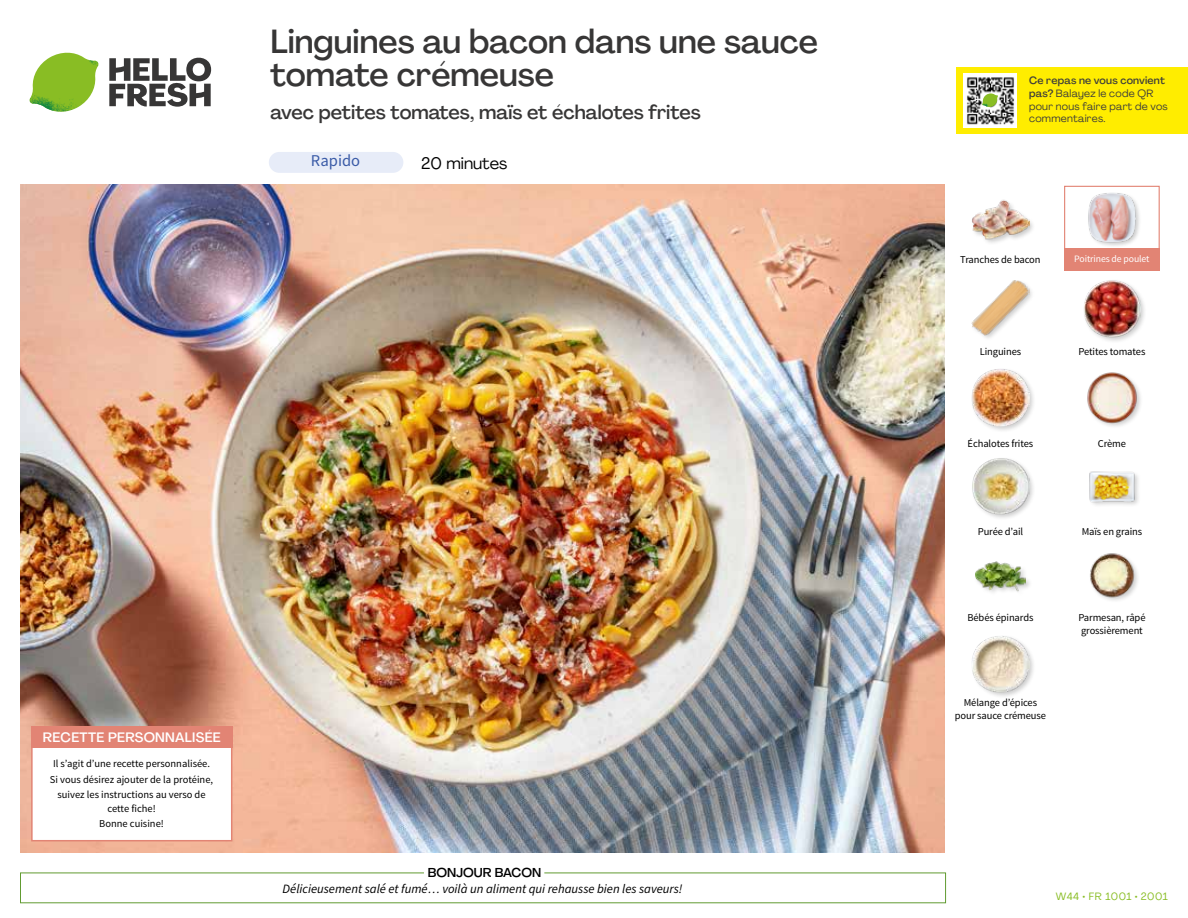
<style>
.page{position:relative;width:1188px;height:918px;background:#fff}
.page>*{position:absolute;margin:0;border:0;box-sizing:border-box;transform-origin:0 0}
.t1{font:500 33px/33px "Agrandir";color:#373636}
.t2{font:500 19.5px "Agrandir";color:#373636}
.t3{font:16.5px "Agrandir";color:#000}
.t4{font:16.5px "Source Sans Pro";color:#3a5ba7}
.t5{font:500 13.5px "Agrandir";letter-spacing:.02em;color:#fff}
.t6{font:italic 12.75px "Source Sans Pro";color:#000}
.t7{font:500 12.75px "Agrandir";color:#000}
.t8{font:10.5px/15.6px "Source Sans Pro";letter-spacing:-.01em;color:#000;text-align:center}
.t9{font:10.5px/12.8px "Agrandir";letter-spacing:.02em;color:#3c3c3b}
.t10{font:10.5px "Agrandir";letter-spacing:.05em;color:#89bd24}
.t11{font:9.75px "Source Sans Pro";letter-spacing:-.01em;color:#fff}
.s1{font-weight:500}
</style>
<div class="page">
<svg style="left:109px;top:57px;width:102px;height:50px"></svg>
<svg style="left:34px;top:53px;width:62px;height:40px"></svg>
<img style="left:67px;top:53px;width:32px;height:26px">
<img style="left:33px;top:75px;width:59px;height:11px">
<img style="left:29px;top:79px;width:61px;height:33px">
<img style="left:65px;top:86px;width:27px;height:25px">
<img style="left:21px;top:184px;width:924px;height:668px">
<div style="left:269px;top:152px;width:134px;height:21px;background:#e7ecf8;border-radius:10px"></div>
<div style="left:971px;top:634px;width:65px;height:65px;background:#000;opacity:.2"></div>
<img style="left:972px;top:635px;width:57px;height:58px">
<img style="left:1090px;top:553px;width:48px;height:48px">
<div style="left:974px;top:561px;width:59px;height:37px;background:#000;opacity:.2"></div>
<img style="left:975px;top:561px;width:51px;height:37px">
<div style="left:1089px;top:470px;width:52px;height:38px;background:#f8f8f8"></div>
<img style="left:1089px;top:471px;width:48px;height:33px">
<div style="left:971px;top:457px;width:64px;height:64px;background:#000;opacity:.2"></div>
<img style="left:972px;top:458px;width:57px;height:57px">
<img style="left:1087px;top:372px;width:54px;height:54px">
<div style="left:971px;top:367px;width:65px;height:66px;background:#000;opacity:.2"></div>
<img style="left:972px;top:369px;width:57px;height:57px">
<div style="left:1082px;top:279px;width:65px;height:64px;background:#000;opacity:.2"></div>
<img style="left:1083px;top:280px;width:58px;height:57px">
<img style="left:972px;top:280px;width:57px;height:57px">
<div style="left:1087px;top:192px;width:55px;height:56px;background:#000;opacity:.2"></div>
<img style="left:1087px;top:192px;width:51px;height:51px">
<div style="left:971px;top:199px;width:64px;height:46px;background:#000;opacity:.2"></div>
<img style="left:972px;top:199px;width:57px;height:46px">
<div style="left:1064px;top:186px;width:96px;height:72px;border:1px solid #e28474"></div>
<div style="left:1064px;top:248px;width:96px;height:23px;background:#e28474"></div>
<div style="left:31px;top:726px;width:201px;height:115px;background:#fff;border:2px solid #e28474"></div>
<div style="left:31px;top:726px;width:202px;height:22px;background:#e28474"></div>
<div style="left:956px;top:67px;width:232px;height:67px;background:#ffed00"></div>
<img style="left:964px;top:74px;width:52px;height:54px">
<svg style="left:982px;top:93px;width:16px;height:14px"></svg>
<h1 class="t1" style="left:271px;top:25px;width:549px">Linguines au bacon dans une sauce tomate crémeuse</h1>
<h2 class="t2" style="left:271px;top:100px;width:432px">avec petites tomates, maïs et échalotes frites</h2>
<h3 class="t4" style="left:311px;top:151px;width:51px">Rapido</h3>
<h3 class="t3" style="left:421px;top:153px;width:88px">20 minutes</h3>
<p class="t5" style="left:43px;top:729px;width:179px">RECETTE PERSONNALISÉE</p>
<p class="t8" style="left:50px;top:756px;width:165px">Il s’agit d’une recette personnalisée.<br>Si vous désirez ajouter de la protéine, suivez les instructions au verso de</p>
<p class="t8" style="left:99px;top:801px;width:66px">cette fiche!<br>Bonne cuisine!</p>
<p class="t7" style="left:428px;top:864px;width:115px">BONJOUR BACON</p>
<p class="t6" style="left:283px;top:880px;width:401px">Délicieusement salé et fumé… voilà un aliment qui rehausse bien les saveurs!</p>
<p class="t9" style="left:1029px;top:74px;width:140px"><span class="s1">Ce repas ne vous convient pas?</span> Balayez le code QR pour nous faire part de vos commentaires.</p>
<p class="t8" style="left:960px;top:252px;width:82px">Tranches de bacon</p>
<p class="t11" style="left:1074px;top:252px;width:77px">Poitrines de poulet</p>
<p class="t8" style="left:980px;top:344px;width:43px">Linguines</p>
<p class="t8" style="left:1079px;top:344px;width:68px">Petites tomates</p>
<p class="t8" style="left:968px;top:436px;width:67px">Échalotes frites</p>
<p class="t8" style="left:1098px;top:436px;width:30px">Crème</p>
<p class="t8" style="left:978px;top:524px;width:47px">Purée d’ail</p>
<p class="t8" style="left:1082px;top:524px;width:62px">Maïs en grains</p>
<p class="t8" style="left:967px;top:609px;width:68px">Bébés épinards</p>
<p class="t8" style="left:1078px;top:610px;width:69px;line-height:13.5px;text-align:left">Parmesan, râpé grossièrement</p>
<p class="t8" style="left:955px;top:696px;width:93px;line-height:13.5px">Mélange d’épices pour sauce crémeuse</p>
<p class="t10" style="left:1056px;top:890px;width:114px">W44 • FR 1001 • 2001</p>
</div>
